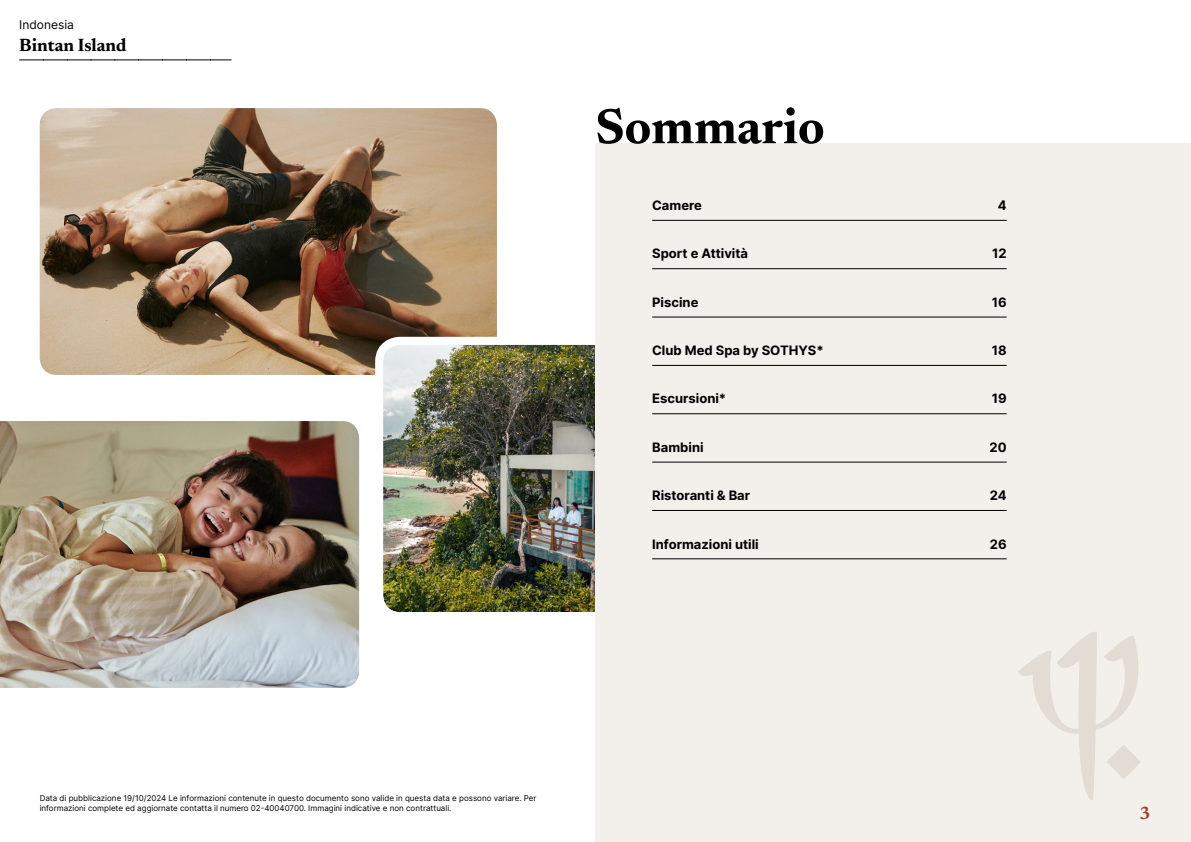
<style>
.page{position:relative;width:1191px;height:842px;background:#fff}
.page>*{position:absolute;margin:0;border:0;box-sizing:border-box;transform-origin:0 0}
.t1{font:700 50px "Newsreader 24 pt";color:#000}
.t2{font:700 18px "Newsreader 24 pt";color:#000}
.t3{font:700 18px "Newsreader 24 pt";color:#9d432c}
.t4{font:700 13px "Inter";color:#000}
.t5{font:12px "Inter";color:#000}
.t6{font:8px/9.6px "Inter";color:#000}
</style>
<div class="page">
<img style="left:40px;top:108px;width:457px;height:267px">
<img style="left:0;top:421px;width:359px;height:267px">
<img style="left:371px;top:333px;width:224px;height:279px">
<svg style="left:20px;top:60px;width:211px;height:1px"></svg>
<div style="left:595px;top:143px;width:596px;height:699px;background:#f3f0ec"></div>
<svg style="left:1018px;top:632px;width:123px;height:168px"></svg>
<hr style="left:652px;top:220px;width:354px;height:1px;background:#000">
<hr style="left:652px;top:268px;width:354px;height:1px;background:#000">
<hr style="left:652px;top:317px;width:354px;height:1px;background:#000">
<hr style="left:652px;top:365px;width:354px;height:1px;background:#000">
<hr style="left:652px;top:413px;width:354px;height:1px;background:#000">
<hr style="left:652px;top:462px;width:354px;height:1px;background:#000">
<hr style="left:652px;top:510px;width:354px;height:1px;background:#000">
<hr style="left:652px;top:558px;width:354px;height:1px;background:#000">
<h3 class="t5" style="left:19px;top:15px;width:56px">Indonesia</h3>
<h2 class="t2" style="left:19px;top:32px;width:109px">Bintan Island</h2>
<h1 class="t1" style="left:595px;top:91px;width:231px">Sommario</h1>
<h3 class="t4" style="left:652px;top:196px;width:51px">Camere</h3>
<h3 class="t4" style="left:997px;top:196px;width:10px">4</h3>
<h3 class="t4" style="left:652px;top:244px;width:97px">Sport e Attività</h3>
<h3 class="t4" style="left:992px;top:244px;width:16px">12</h3>
<h3 class="t4" style="left:652px;top:293px;width:48px">Piscine</h3>
<h3 class="t4" style="left:991px;top:293px;width:16px">16</h3>
<h3 class="t4" style="left:652px;top:341px;width:173px">Club Med Spa by SOTHYS*</h3>
<h3 class="t4" style="left:991px;top:341px;width:16px">18</h3>
<h3 class="t4" style="left:652px;top:389px;width:76px">Escursioni*</h3>
<h3 class="t4" style="left:991px;top:389px;width:16px">19</h3>
<h3 class="t4" style="left:652px;top:438px;width:53px">Bambini</h3>
<h3 class="t4" style="left:989px;top:438px;width:19px">20</h3>
<h3 class="t4" style="left:652px;top:486px;width:99px">Ristoranti &amp; Bar</h3>
<h3 class="t4" style="left:990px;top:486px;width:18px">24</h3>
<h3 class="t4" style="left:652px;top:534px;width:108px">Informazioni utili</h3>
<h3 class="t4" style="left:990px;top:534px;width:18px">26</h3>
<p class="t6" style="left:40px;top:793px;width:498px">Data di pubblicazione 19/10/2024 Le informazioni contenute in questo documento sono valide in questa data e possono variare. Per informazioni complete ed aggiornate contatta il numero 02-40040700. Immagini indicative e non contrattuali.</p>
<h2 class="t3" style="left:1139px;top:800px;width:13px">3</h2>
</div>
